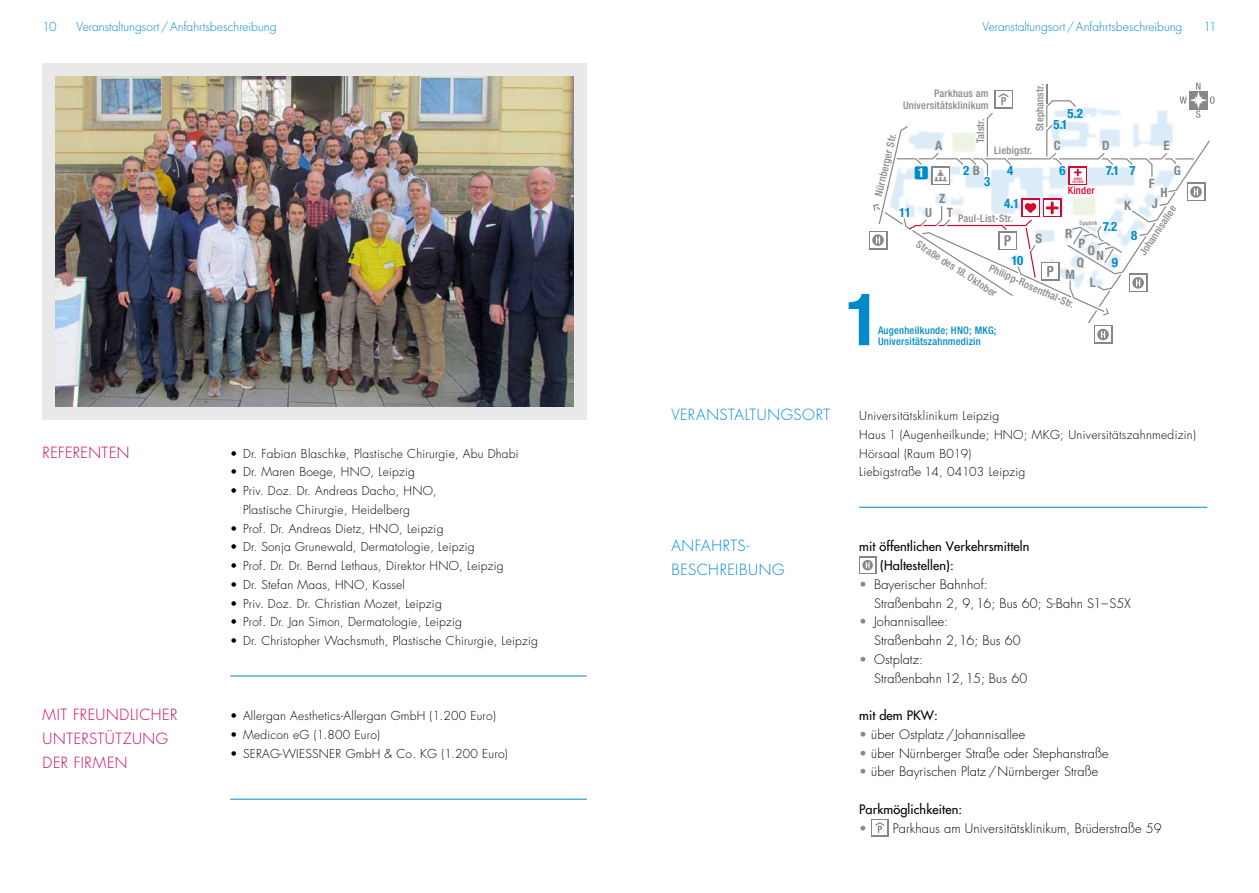
<style>
.page{position:relative;width:1259px;height:893px;background:#fff}
.page>*{position:absolute;margin:0;border:0;box-sizing:border-box;transform-origin:0 0}
.t1{font:700 condensed 72.3px "Helvetica Neue LT Std";color:#008acb}
.t2{font:300 15px/24px "Futura Std";letter-spacing:.035em;color:#008acb}
.t3{font:300 15px/24px "Futura Std";letter-spacing:.04em;color:#c80064}
.t4{font:300 15px "Futura Std";letter-spacing:.015em;color:#c80064}
.t5{font:700 condensed 12.9px "Helvetica Neue LT Std";color:#008acb}
.t6{font:700 condensed 12.9px "Helvetica Neue LT Std";color:#868786}
.t7{font:700 condensed 12.9px "Helvetica Neue LT Std";color:#fff}
.t8{font:300 12.75px/18.8px "Futura Std";letter-spacing:.01em;color:#000}
.t9{font:500 12.75px/18.8px "Futura Std";letter-spacing:.01em;color:#000}
.t10{font:300 12px/18.8px "Futura Std";letter-spacing:.02em;color:#000}
.t11{font:300 12px "Futura Std";color:#008acb}
.t12{font:500 condensed 10.5px/11.6px "Helvetica Neue LT Std";letter-spacing:.02em;color:#008acb}
.t13{font:500 condensed 10.35px/12px "Helvetica Neue LT Std";letter-spacing:.02em;color:#868786;text-align:right}
.t14{font:500 condensed 10.35px "Helvetica Neue LT Std";letter-spacing:.02em;color:#d5072d}
.t15{font:500 condensed 6px "Helvetica Neue LT Std";letter-spacing:.015em;color:#868786}
.s1{color:#868786}
</style>
<div class="page">
<hr style="left:859px;top:507px;width:348px;height:1px;background:#008acb">
<svg style="left:862px;top:560px;width:11px;height:10px"></svg>
<div style="left:871px;top:819px;width:17px;height:17px;background:#868786"></div>
<div style="left:872px;top:820px;width:15px;height:15px;background:#fff"></div>
<svg style="left:875px;top:822px;width:9px;height:11px"></svg>
<div style="left:868px;top:231px;width:19px;height:18px;background:#868786"></div>
<div style="left:870px;top:232px;width:16px;height:16px;background:#fff"></div>
<svg style="left:1094px;top:325px;width:18px;height:19px"></svg>
<div style="left:1095px;top:327px;width:16px;height:15px;background:#fff"></div>
<svg style="left:1097px;top:329px;width:11px;height:11px"></svg>
<svg style="left:872px;top:83px;width:342px;height:240px"></svg>
<hr style="left:230px;top:676px;width:357px;height:1px;background:#008acb">
<hr style="left:230px;top:799px;width:357px;height:1px;background:#008acb">
<div style="left:43px;top:64px;width:544px;height:356px;background:#e9e9e9"></div>
<img style="left:55px;top:76px;width:519px;height:330px">
<p class="t11" style="left:43px;top:19px;width:16px">10</p>
<p class="t11" style="left:77px;top:19px;width:201px">Veranstaltungsort/Anfahrtsbeschreibung</p>
<p class="t11" style="left:982px;top:19px;width:201px">Veranstaltungsort/Anfahrtsbeschreibung</p>
<p class="t11" style="left:1203px;top:19px;width:14px">11</p>
<p class="t4" style="left:43px;top:443px;width:88px">REFERENTEN</p>
<p class="t3" style="left:43px;top:703px;width:136px">MIT FREUNDLICHER<br>UNTERSTÜTZUNG<br>DER FIRMEN</p>
<p class="t10" style="left:230px;top:444px;width:290px">• Dr. Fabian Blaschke, Plastische Chirurgie, Abu Dhabi</p>
<p class="t10" style="left:230px;top:463px;width:186px">• Dr. Maren Boege, HNO, Leipzig</p>
<p class="t10" style="left:243px;top:482px;width:195px;text-indent:-13px">• Priv. Doz. Dr. Andreas Dacho, HNO,<br>Plastische Chirurgie, Heidelberg</p>
<p class="t10" style="left:230px;top:519px;width:215px">• Prof. Dr. Andreas Dietz, HNO, Leipzig</p>
<p class="t10" style="left:230px;top:538px;width:246px">• Dr. Sonja Grunewald, Dermatologie, Leipzig</p>
<p class="t10" style="left:230px;top:557px;width:275px">• Prof. Dr. Dr. Bernd Lethaus, Direktor HNO, Leipzig</p>
<p class="t10" style="left:230px;top:575px;width:176px">• Dr. Stefan Maas, HNO, Kassel</p>
<p class="t10" style="left:230px;top:594px;width:213px">• Priv. Doz. Dr. Christian Mozet, Leipzig</p>
<p class="t10" style="left:230px;top:613px;width:233px">• Prof. Dr. Jan Simon, Dermatologie, Leipzig</p>
<p class="t10" style="left:230px;top:632px;width:309px">• Dr. Christopher Wachsmuth, Plastische Chirurgie, Leipzig</p>
<p class="t10" style="left:230px;top:707px;width:267px">• Allergan Aesthetics-Allergan GmbH (1.200 Euro)</p>
<p class="t10" style="left:230px;top:725px;width:151px">• Medicon eG (1.800 Euro)</p>
<p class="t10" style="left:230px;top:744px;width:279px">• SERAG-WIESSNER GmbH &amp; Co. KG (1.200 Euro)</p>
<p class="t13" style="left:1033px;top:131px;width:49px;rotate:-90deg">Stephanstr.</p>
<p class="t13" style="left:903px;top:87px;width:87px">Parkhaus am<br>Universitätsklinikum</p>
<p class="t5" style="left:1067px;top:105px;width:17px">5.2</p>
<p class="t13" style="left:974px;top:143px;width:26px;rotate:-90deg">Talstr.</p>
<p class="t5" style="left:1053px;top:117px;width:16px">5.1</p>
<p class="t13" style="left:872px;top:194px;width:66px;rotate:-77deg">Nürnberger Str.</p>
<p class="t6" style="left:1054px;top:138px;width:8px">C</p>
<p class="t6" style="left:1102px;top:138px;width:9px">D</p>
<p class="t6" style="left:1163px;top:138px;width:8px">E</p>
<p class="t6" style="left:935px;top:138px;width:9px">A</p>
<p class="t13" style="left:994px;top:145px;width:40px">Liebigstr.</p>
<p class="t5" style="left:1059px;top:163px;width:8px">6</p>
<p class="t6" style="left:1173px;top:163px;width:9px">G</p>
<p class="t5" style="left:963px;top:163px;width:19px">2 <span class="s1">B</span></p>
<p class="t7" style="left:918px;top:165px;width:8px">1</p>
<p class="t5" style="left:1106px;top:163px;width:31px">7.1 7</p>
<p class="t5" style="left:1007px;top:163px;width:8px">4</p>
<p class="t5" style="left:984px;top:174px;width:8px">3</p>
<p class="t6" style="left:1149px;top:176px;width:7px">F</p>
<p class="t14" style="left:1067px;top:185px;width:28px">Kinder</p>
<p class="t6" style="left:1160px;top:184px;width:9px">H</p>
<p class="t6" style="left:939px;top:191px;width:8px">Z</p>
<p class="t6" style="left:1151px;top:196px;width:7px">J</p>
<p class="t5" style="left:1004px;top:196px;width:17px">4.1</p>
<p class="t6" style="left:1124px;top:197px;width:8px">K</p>
<p class="t13" style="left:958px;top:212px;width:56px">Paul-List-Str.</p>
<p class="t13" style="left:1137px;top:251px;width:59px;rotate:-57deg">Johannisallee</p>
<p class="t6" style="left:925px;top:205px;width:29px">U T</p>
<p class="t5" style="left:899px;top:205px;width:13px">11</p>
<p class="t15" style="left:1079px;top:219px;width:20px">Sputnik</p>
<p class="t5" style="left:1103px;top:218px;width:16px">7.2</p>
<p class="t6" style="left:1065px;top:226px;width:9px">R</p>
<p class="t5" style="left:1131px;top:228px;width:8px">8</p>
<p class="t6" style="left:1035px;top:230px;width:8px">S</p>
<p class="t6" style="left:1078px;top:236px;width:8px">P</p>
<p class="t13" style="left:920px;top:238px;width:95px;rotate:33deg">Straße des 18. Oktober</p>
<p class="t6" style="left:1088px;top:245px;width:17px">ON</p>
<p class="t5" style="left:1011px;top:252px;width:13px">10</p>
<p class="t6" style="left:1076px;top:255px;width:9px">Q</p>
<p class="t5" style="left:1112px;top:255px;width:8px">9</p>
<p class="t13" style="left:992px;top:262px;width:93px;rotate:24deg">Philipp-Rosenthal-Str.</p>
<p class="t6" style="left:1065px;top:266px;width:11px">M</p>
<p class="t6" style="left:1090px;top:274px;width:7px">L</p>
<h1 class="t1" style="left:845px;top:276px;width:36px">1</h1>
<p class="t12" style="left:878px;top:324px;width:120px">Augenheilkunde; HNO; MKG;<br>Universitätszahnmedizin</p>
<p class="t2" style="left:671px;top:403px;width:160px">VERANSTALTUNGSORT</p>
<p class="t2" style="left:671px;top:534px;width:114px">ANFAHRTS-<br>BESCHREIBUNG</p>
<p class="t10" style="left:859px;top:407px;width:338px">Universitätsklinikum Leipzig<br>Haus 1 (Augenheilkunde; HNO; MKG; Universitätszahnmedizin)<br>Hörsaal (Raum B019)<br>Liebigstraße 14, 04103 Leipzig</p>
<p class="t9" style="left:880px;top:537px;width:151px;text-indent:-21px">mit öffentlichen Verkehrsmitteln (Haltestellen):</p>
<p class="t8" style="left:874px;top:575px;width:258px;text-indent:-15px"><span class="s1">•</span> Bayerischer Bahnhof:<br>Straßenbahn 2, 9, 16; Bus 60; S-Bahn S1–S5X</p>
<p class="t8" style="left:874px;top:613px;width:148px;text-indent:-15px"><span class="s1">•</span> Johannisallee:<br>Straßenbahn 2, 16; Bus 60</p>
<p class="t8" style="left:874px;top:650px;width:155px;text-indent:-15px"><span class="s1">•</span> Ostplatz:<br>Straßenbahn 12, 15; Bus 60</p>
<p class="t9" style="left:859px;top:706px;width:80px">mit dem PKW:</p>
<p class="t8" style="left:859px;top:725px;width:167px"><span class="s1">•</span> über Ostplatz /Johannisallee</p>
<p class="t8" style="left:859px;top:744px;width:251px"><span class="s1">•</span> über Nürnberger Straße oder Stephanstraße</p>
<p class="t8" style="left:859px;top:763px;width:241px"><span class="s1">•</span> über Bayrischen Platz /Nürnberger Straße</p>
<p class="t9" style="left:859px;top:800px;width:105px">Parkmöglichkeiten:</p>
<p class="t8" style="left:859px;top:819px;width:304px"><span class="s1">•</span> Parkhaus am Universitätsklinikum, Brüderstraße 59</p>
</div>
